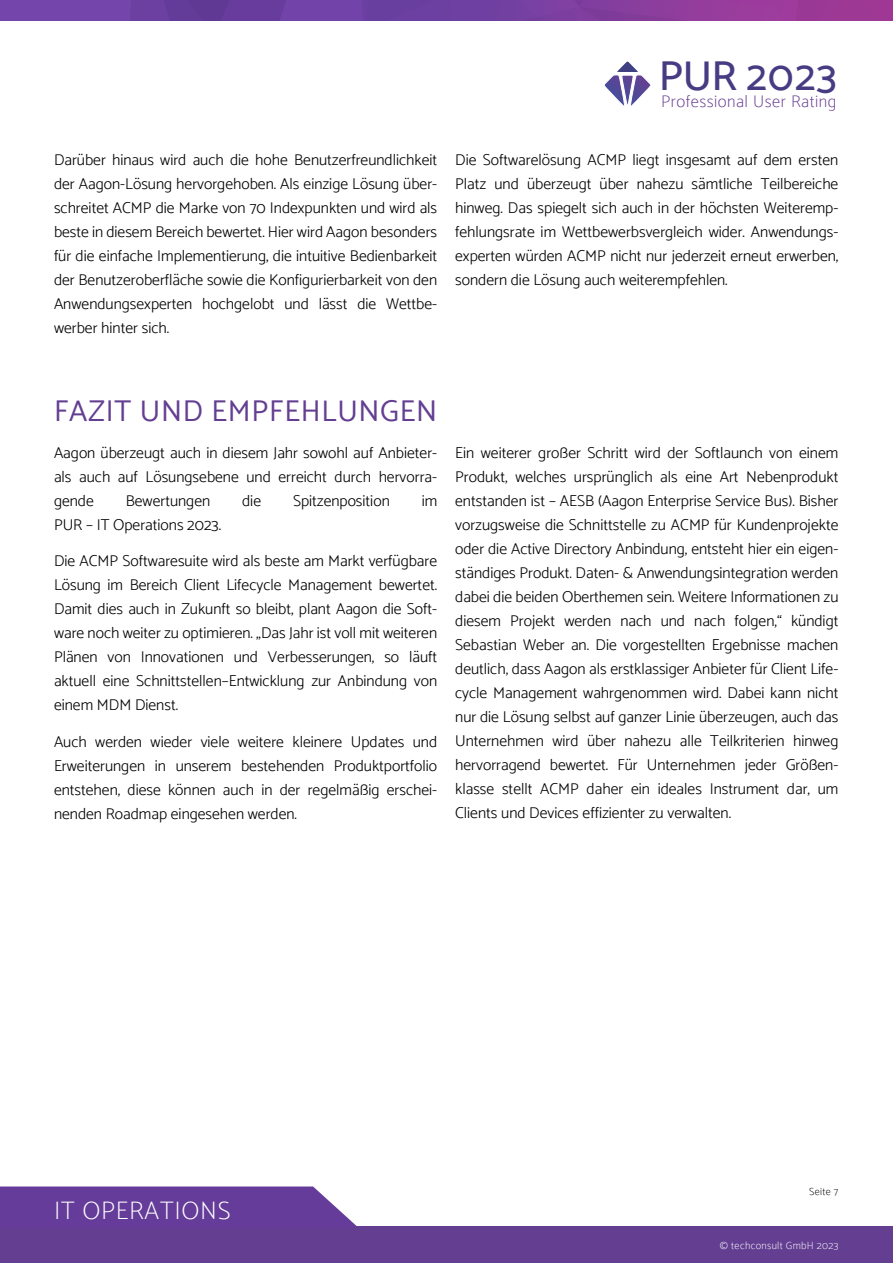
<style>
.page{position:relative;width:893px;height:1263px;background:#fff}
.page>*{position:absolute;margin:0;border:0;box-sizing:border-box;transform-origin:0 0}
.t1{font:500 42.45px "Catamaran";letter-spacing:.035em;color:#473c83}
.t2{font:30px "Catamaran";letter-spacing:.025em;color:#633e91}
.t3{font:100 25.5px "Catamaran";letter-spacing:.03em;color:#fff}
.t4{font:100 21px "Catamaran";letter-spacing:.03em;color:#fff}
.t5{font:100 16.95px "Catamaran";letter-spacing:.03em;color:#673a8f}
.t6{font:300 15.75px/24px "Catamaran";color:#000;text-align:justify}
.t7{font:100 10.5px "Catamaran";letter-spacing:.03em;color:#fff}
.t8{font:100 10.5px "Catamaran";letter-spacing:.03em;color:#020203}
</style>
<div class="page">
<svg style="left:0;top:0;width:893px;height:20px;background:#7b3e9f"></svg>
<svg style="left:604px;top:61px;width:47px;height:45px"></svg>
<div style="left:0;top:1226px;width:893px;height:37px;background:#633e91"></div>
<svg style="left:0;top:1186px;width:357px;height:40px;background:#6f49a1"></svg>
<h1 class="t1" style="left:659px;top:50px;width:180px">PUR 2023</h1>
<p class="t5" style="left:661px;top:91px;width:177px">Professional User Rating</p>
<p class="t6" style="left:54px;top:148px;width:385px">Darüber hinaus wird auch die hohe Benutzerfreundlichkeit der Aagon-Lösung hervorgehoben. Als einzige Lösung über&shy;schreitet ACMP die Marke von 70 Indexpunkten und wird als beste in diesem Bereich bewertet. Hier wird Aagon besonders für die einfache Implementierung, die intuitive Bedienbarkeit der Benutzeroberfläche sowie die Konfigurierbarkeit von den Anwendungsexperten hochgelobt und lässt die Wettbe&shy;werber hinter sich.</p>
<p class="t6" style="left:455px;top:148px;width:385px">Die Softwarelösung ACMP liegt insgesamt auf dem ersten Platz und überzeugt über nahezu sämtliche Teilbereiche hinweg. Das spiegelt sich auch in der höchsten Weiteremp&shy;fehlungsrate im Wettbewerbsvergleich wider. Anwendungs&shy;experten würden ACMP nicht nur jederzeit erneut erwerben, sondern die Lösung auch weiterempfehlen.</p>
<h2 class="t2" style="left:54px;top:393px;width:385px">FAZIT UND EMPFEHLUNGEN</h2>
<p class="t6" style="left:54px;top:440px;width:385px">Aagon überzeugt auch in diesem Jahr sowohl auf Anbieter&shy;als auch auf Lösungsebene und erreicht durch hervorra&shy;gende</p>
<p class="t6" style="left:126px;top:488px;width:86px">Bewertungen</p>
<p class="t6" style="left:242px;top:488px;width:20px">die</p>
<p class="t6" style="left:293px;top:488px;width:98px">Spitzenposition</p>
<p class="t6" style="left:422px;top:488px;width:17px">im</p>
<p class="t6" style="left:54px;top:512px;width:169px">PUR – IT Operations 2023.</p>
<p class="t6" style="left:54px;top:549px;width:385px">Die ACMP Softwaresuite wird als beste am Markt verfügbare Lösung im Bereich Client Lifecycle Management bewertet.<br>Damit dies auch in Zukunft so bleibt, plant Aagon die Soft&shy;ware noch weiter zu optimieren. „Das Jahr ist voll mit weiteren Plänen von Innovationen und Verbesserungen, so läuft aktuell eine Schnittstellen–Entwicklung zur Anbindung von einem MDM Dienst.</p>
<p class="t6" style="left:54px;top:730px;width:385px">Auch werden wieder viele weitere kleinere Updates und Erweiterungen in unserem bestehenden Produktportfolio entstehen, diese können auch in der regelmäßig erschei&shy;nenden Roadmap eingesehen werden.</p>
<p class="t6" style="left:455px;top:440px;width:385px">Ein weiterer großer Schritt wird der Softlaunch von einem Produkt, welches ursprünglich als eine Art Nebenprodukt entstanden ist – AESB (Aagon Enterprise Service Bus). Bisher vorzugsweise die Schnittstelle zu ACMP für Kundenprojekte oder die Active Directory Anbindung, entsteht hier ein eigen&shy;ständiges Produkt. Daten- &amp; Anwendungsintegration werden dabei die beiden Oberthemen sein. Weitere Informationen zu diesem Projekt werden nach und nach folgen,“ kündigt Sebastian Weber an. Die vorgestellten Ergebnisse machen deutlich, dass Aagon als erstklassiger Anbieter für Client Life&shy;cycle Management wahrgenommen wird. Dabei kann nicht nur die Lösung selbst auf ganzer Linie überzeugen, auch das Unternehmen wird über nahezu alle Teilkriterien hinweg hervorragend bewertet. Für Unternehmen jeder Größen&shy;klasse stellt ACMP daher ein ideales Instrument dar, um Clients und Devices effizienter zu verwalten.</p>
<h3 class="t3" style="left:54px;top:1195px;width:178px">IT OPERATIONS</h3>
<h3 class="t4" style="left:89px;top:1206px;width:193px">DIGITAL SOLUTIONS</h3>
<p class="t8" style="left:809px;top:1185px;width:31px">Seite 7</p>
<p class="t7" style="left:720px;top:1239px;width:120px">© techconsult GmbH 2023</p>
</div>
